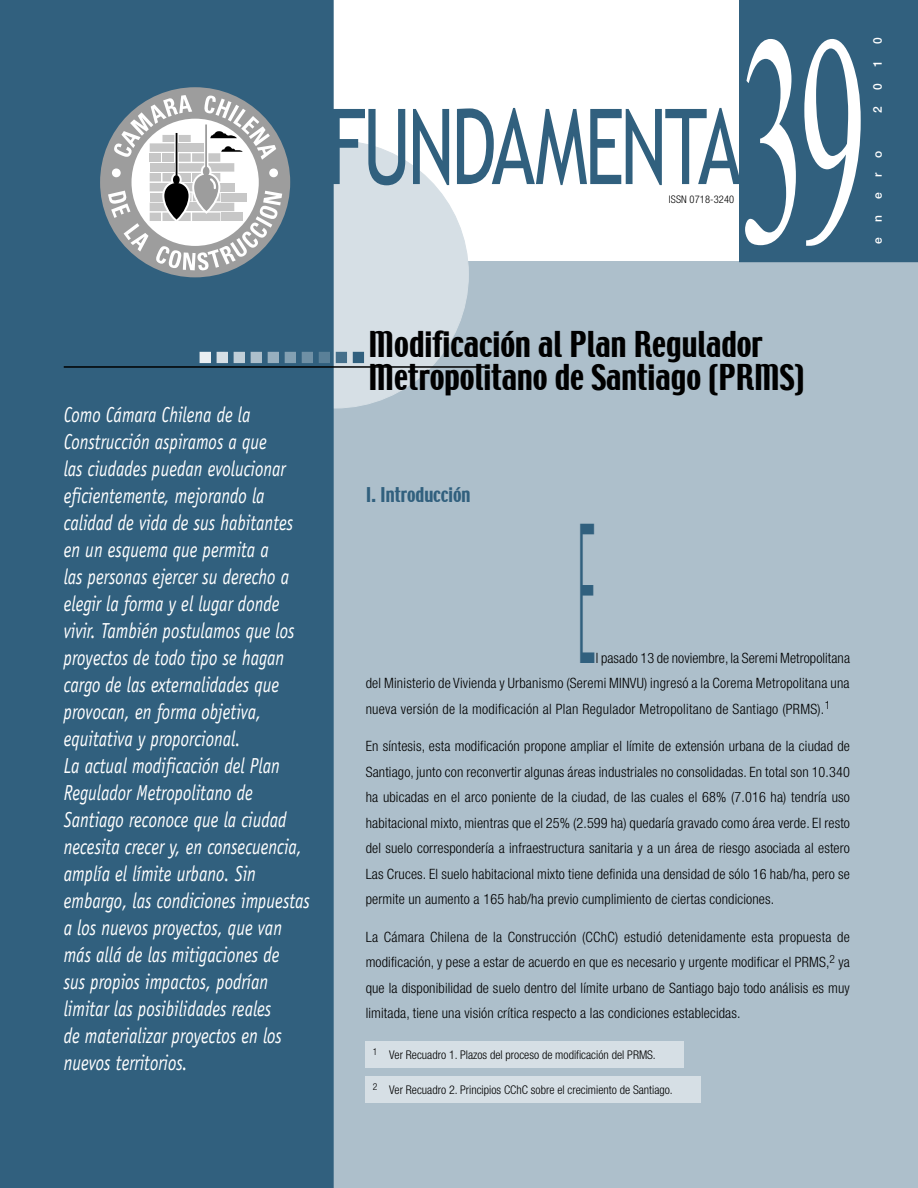
<style>
.page{position:relative;width:918px;height:1188px;background:#fff}
.page>*{position:absolute;margin:0;border:0;box-sizing:border-box;transform-origin:0 0}
.t1{font:300px "Times New Roman";color:#fff;scale:.45 1}
.t2{font:300 condensed 195px "Helvetica Neue";color:#31607e;scale:.2 1}
.t3{font:105px "Trebuchet MS";letter-spacing:-.04em;color:#31607e;scale:.7 1}
.t4{font:31.5px/33px "Techno";color:#000}
.t5{font:italic 21.75px/27px "Officina Sans";color:#fff;scale:.8 1}
.t6{font:18px "Techno";color:#31607e}
.t7{font:300 condensed 14.25px/25.5px "Helvetica Neue";letter-spacing:.01em;color:#000;text-align:justify}
.t8{font:300 condensed 12px "Helvetica Neue";color:#000}
.t9{font:500 12px "Helvetica Neue";color:#fff}
.t10{font:300 condensed 10.5px "Helvetica Neue";letter-spacing:.01em;color:#000}
</style>
<div class="page">
<div style="left:333px;top:262px;width:585px;height:926px;background:#adbfcb"></div>
<div style="left:739px;top:0;width:179px;height:262px;background:#31607e"></div>
<div style="left:201px;top:141px;width:267px;height:267px;background:#d6dfe5;border-radius:50%"></div>
<div style="left:0;top:0;width:333px;height:1188px;background:#31607e"></div>
<div style="left:200px;top:352px;width:10px;height:11px;background:#eaeff2"></div>
<div style="left:200px;top:352px;width:11px;height:11px;border:1px solid #eaeff2"></div>
<div style="left:217px;top:352px;width:10px;height:11px;background:#d6dfe5"></div>
<div style="left:217px;top:352px;width:11px;height:11px;border:1px solid #d6dfe5"></div>
<div style="left:234px;top:352px;width:10px;height:11px;background:#c1cfd8"></div>
<div style="left:234px;top:352px;width:11px;height:11px;border:1px solid #c1cfd8"></div>
<div style="left:251px;top:352px;width:10px;height:11px;background:#adbfcb"></div>
<div style="left:251px;top:352px;width:11px;height:11px;border:1px solid #adbfcb"></div>
<div style="left:268px;top:352px;width:10px;height:11px;background:#98afbe"></div>
<div style="left:268px;top:352px;width:11px;height:11px;border:1px solid #98afbe"></div>
<div style="left:285px;top:352px;width:10px;height:11px;background:#83a0b2"></div>
<div style="left:285px;top:352px;width:11px;height:11px;border:1px solid #83a0b2"></div>
<div style="left:302px;top:352px;width:10px;height:11px;background:#6f90a5"></div>
<div style="left:302px;top:352px;width:11px;height:11px;border:1px solid #6f90a5"></div>
<div style="left:319px;top:352px;width:11px;height:11px;background:#5a8098"></div>
<div style="left:336px;top:352px;width:11px;height:11px;background:#46708b"></div>
<div style="left:353px;top:352px;width:11px;height:11px;background:#31607e"></div>
<hr style="left:64px;top:366px;width:423px;height:2px;background:#000">
<div style="left:100px;top:87px;width:190px;height:190px;background:#9d9d9d;border-radius:50%"></div>
<svg style="left:113px;top:95px;width:79px;height:64px"></svg>
<div style="left:132px;top:119px;width:127px;height:127px;background:#fff;border-radius:50%"></div>
<div style="left:112px;top:168px;width:9px;height:9px;background:#fff;border-radius:50%"></div>
<div style="left:269px;top:168px;width:9px;height:9px;background:#fff;border-radius:50%"></div>
<div style="left:208px;top:163px;width:26px;height:9px;background:#c7c7c7"></div>
<div style="left:179px;top:163px;width:25px;height:9px;background:#c7c7c7"></div>
<div style="left:150px;top:163px;width:24px;height:9px;background:#c7c7c7"></div>
<div style="left:150px;top:153px;width:11px;height:9px;background:#c7c7c7"></div>
<div style="left:163px;top:153px;width:11px;height:9px;background:#c7c7c7"></div>
<div style="left:150px;top:143px;width:24px;height:9px;background:#c7c7c7"></div>
<div style="left:163px;top:135px;width:11px;height:7px;background:#c7c7c7"></div>
<div style="left:192px;top:153px;width:12px;height:9px;background:#c7c7c7"></div>
<div style="left:179px;top:153px;width:12px;height:9px;background:#c7c7c7"></div>
<div style="left:179px;top:143px;width:25px;height:9px;background:#c7c7c7"></div>
<div style="left:179px;top:135px;width:12px;height:7px;background:#c7c7c7"></div>
<div style="left:208px;top:153px;width:12px;height:9px;background:#c7c7c7"></div>
<svg style="left:203px;top:95px;width:73px;height:65px"></svg>
<div style="left:201px;top:165px;width:11px;height:13px;border:4px solid #fff;border-radius:50%"></div>
<hr style="left:176px;top:133px;width:1px;height:43px;background:#000">
<div style="left:203px;top:167px;width:6px;height:9px;background:#9d9d9d;border-radius:50%"></div>
<svg style="left:108px;top:171px;width:174px;height:100px"></svg>
<hr style="left:205px;top:125px;width:2px;height:42px;background:#9d9d9d">
<div style="left:365px;top:1076px;width:336px;height:27px;background:#d6dfe5"></div>
<div style="left:365px;top:1041px;width:319px;height:27px;background:#d6dfe5"></div>
<h1 class="t1" style="left:740px;top:-60px;width:284px">39</h1>
<h3 class="t3" style="left:327px;top:85px;width:593px">FUNDAMENTA</h3>
<p class="t10" style="left:669px;top:193px;width:67px">ISSN 0718-3240</p>
<p class="t9" style="left:870px;top:44px;width:8px;rotate:-90deg">0</p>
<p class="t9" style="left:870px;top:67px;width:8px;rotate:-90deg">1</p>
<p class="t9" style="left:870px;top:90px;width:8px;rotate:-90deg">0</p>
<p class="t9" style="left:870px;top:113px;width:8px;rotate:-90deg">2</p>
<p class="t9" style="left:870px;top:158px;width:9px;rotate:-90deg">o</p>
<p class="t9" style="left:870px;top:177px;width:6px;rotate:-90deg">r</p>
<p class="t9" style="left:870px;top:199px;width:8px;rotate:-90deg">e</p>
<p class="t9" style="left:870px;top:222px;width:8px;rotate:-90deg">n</p>
<p class="t9" style="left:870px;top:244px;width:8px;rotate:-90deg">e</p>
<p class="t5" style="left:64px;top:401px;width:309px">Como Cámara Chilena de la<br>Construcción aspiramos a que<br>las ciudades puedan evolucionar eficientemente, mejorando la calidad de vida de sus habitantes en un esquema que permita a<br>las personas ejercer su derecho a elegir la forma y el lugar donde vivir. También postulamos que los proyectos de todo tipo se hagan cargo de las externalidades que provocan, en forma objetiva, equitativa y proporcional.<br>La actual modificación del Plan<br>Regulador Metropolitano de<br>Santiago reconoce que la ciudad necesita crecer y, en consecuencia, amplía el límite urbano. Sin embargo, las condiciones impuestas a los nuevos proyectos, que van más allá de las mitigaciones de<br>sus propios impactos, podrían limitar las posibilidades reales<br>de materializar proyectos en los nuevos territorios.</p>
<h3 class="t4" style="left:369px;top:329px;width:437px">Modificación al Plan Regulador<br>Metropolitano de Santiago (PRMS)</h3>
<p class="t6" style="left:366px;top:483px;width:106px">I. Introducción</p>
<h2 class="t2" style="left:578px;top:482px;width:88px">E</h2>
<p class="t7" style="left:366px;top:645px;width:486px;text-indent:230px">l pasado 13 de noviembre, la Seremi Metropolitana del Ministerio de Vivienda y Urbanismo (Seremi MINVU) ingresó a la Corema Metropolitana una nueva versión de la modificación al Plan Regulador Metropolitano de Santiago (PRMS).</p>
<p class="t7" style="left:366px;top:733px;width:486px">En síntesis, esta modificación propone ampliar el límite de extensión urbana de la ciudad de Santiago, junto con reconvertir algunas áreas industriales no consolidadas. En total son 10.340 ha ubicadas en el arco poniente de la ciudad, de las cuales el 68% (7.016 ha) tendría uso habitacional mixto, mientras que el 25% (2.599 ha) quedaría gravado como área verde. El resto del suelo correspondería a infraestructura sanitaria y a un área de riesgo asociada al estero Las Cruces. El suelo habitacional mixto tiene definida una densidad de sólo 16 hab/ha, pero se permite un aumento a 165 hab/ha previo cumplimiento de ciertas condiciones.</p>
<p class="t7" style="left:366px;top:924px;width:486px">La Cámara Chilena de la Construcción (CChC) estudió detenidamente esta propuesta de modificación, y pese a estar de acuerdo en que es necesario y urgente modificar el PRMS, ya que la disponibilidad de suelo dentro del límite urbano de Santiago bajo todo análisis es muy limitada, tiene una visión crítica respecto a las condiciones establecidas.</p>
<p class="t8" style="left:373px;top:1048px;width:285px"><sup>1</sup> Ver Recuadro 1. Plazos del proceso de modificación del PRMS.</p>
<p class="t8" style="left:373px;top:1083px;width:302px"><sup>2</sup> Ver Recuadro 2. Principios CChC sobre el crecimiento de Santiago.</p>
</div>
